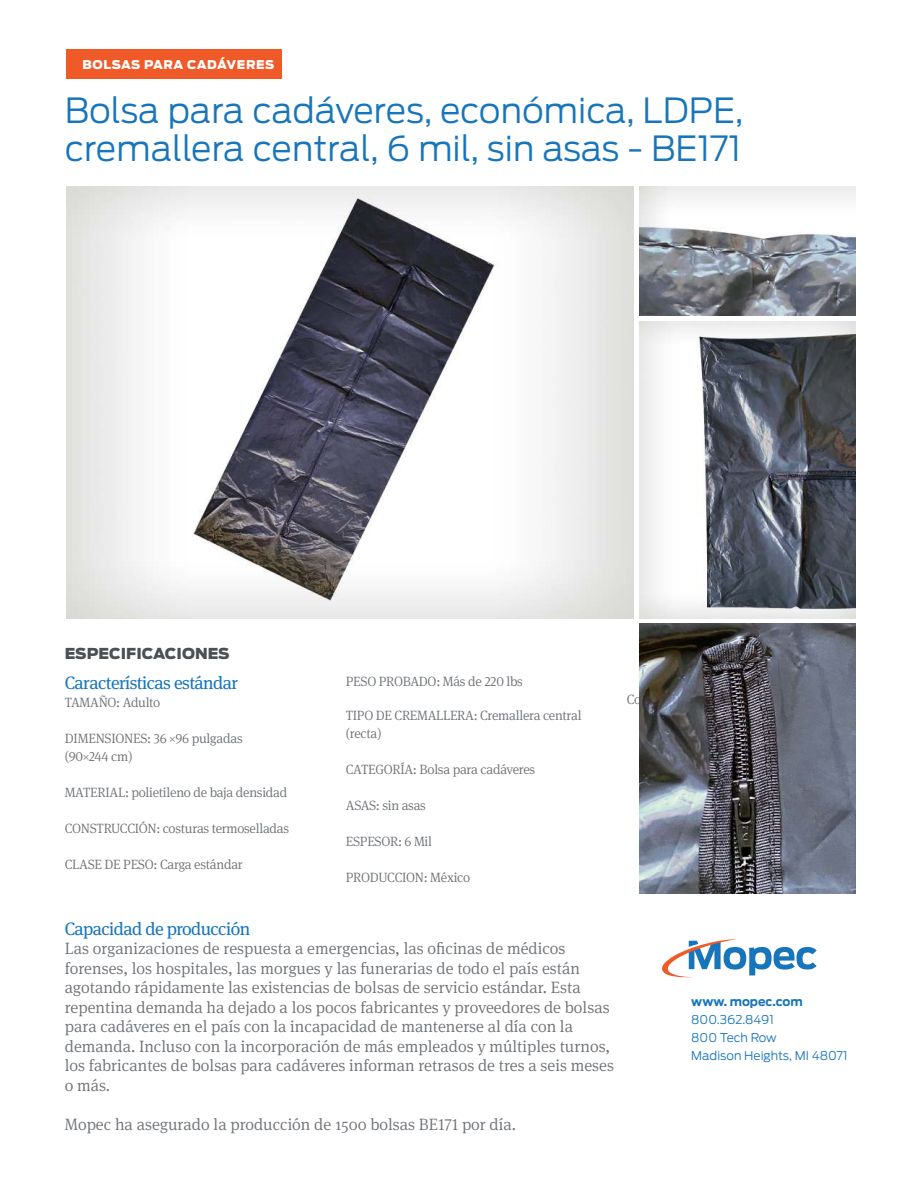
<style>
.page{position:relative;width:918px;height:1188px;background:#fff}
.page>*{position:absolute;margin:0;border:0;box-sizing:border-box;transform-origin:0 0}
.t1{font:300 34.5px/37.5px "Antenna";color:#1775bb}
.t2{font:18px "Meta Serif Pro";letter-spacing:-.03em;color:#1775bb}
.t3{font:300 16.5px/19.5px "Meta Serif Pro";color:#6f7377}
.t4{font:900 15px "Antenna";color:#4b5055}
.t5{font:300 13.5px/18px "Meta Serif Pro";letter-spacing:-.02em;color:#6f7377}
.t6{font:300 12px/18px "Antenna";color:#1775bb}
.t7{font:900 12px "Antenna";letter-spacing:.045em;color:#fff}
.t8{font:700 12px "Antenna";color:#1775bb}
</style>
<div class="page">
<div style="left:66px;top:49px;width:216px;height:30px;background:#f05a28"></div>
<svg style="left:662px;top:939px;width:155px;height:38px"></svg>
<img style="left:66px;top:186px;width:567px;height:432px">
<img style="left:639px;top:186px;width:216px;height:130px">
<img style="left:639px;top:321px;width:216px;height:297px">
<img style="left:639px;top:624px;width:216px;height:270px">
<p class="t7" style="left:83px;top:57px;width:193px">BOLSAS PARA CADÁVERES</p>
<h1 class="t1" style="left:65px;top:94px;width:680px">Bolsa para cadáveres, económica, LDPE, cremallera central, 6 mil, sin asas - BE171</h1>
<p class="t4" style="left:65px;top:645px;width:166px">ESPECIFICACIONES</p>
<p class="t2" style="left:65px;top:672px;width:175px">Características estándar</p>
<p class="t5" style="left:65px;top:693px;width:97px">TAMAÑO: Adulto</p>
<p class="t5" style="left:65px;top:729px;width:179px">DIMENSIONES: 36 ×96 pulgadas (90×244 cm)</p>
<p class="t5" style="left:65px;top:783px;width:224px">MATERIAL: polietileno de baja densidad</p>
<p class="t5" style="left:65px;top:819px;width:226px">CONSTRUCCIÓN: costuras termoselladas</p>
<p class="t5" style="left:65px;top:855px;width:180px">CLASE DE PESO: Carga estándar</p>
<p class="t5" style="left:346px;top:671px;width:179px">PESO PROBADO: Más de 220 lbs</p>
<p class="t5" style="left:346px;top:707px;width:237px">TIPO DE CREMALLERA: Cremallera central (recta)</p>
<p class="t5" style="left:346px;top:760px;width:191px">CATEGORÍA: Bolsa para cadáveres</p>
<p class="t5" style="left:346px;top:796px;width:82px">ASAS: sin asas</p>
<p class="t5" style="left:346px;top:832px;width:88px">ESPESOR: 6 Mil</p>
<p class="t5" style="left:346px;top:868px;width:126px">PRODUCCION: México</p>
<p class="t2" style="left:65px;top:916px;width:187px">Capacidad de producción</p>
<p class="t3" style="left:65px;top:938px;width:551px">Las organizaciones de respuesta a emergencias, las oficinas de médicos forenses, los hospitales, las morgues y las funerarias de todo el país están agotando rápidamente las existencias de bolsas de servicio estándar. Esta repentina demanda ha dejado a los pocos fabricantes y proveedores de bolsas para cadáveres en el país con la incapacidad de mantenerse al día con la demanda. Incluso con la incorporación de más empleados y múltiples turnos, los fabricantes de bolsas para cadáveres informan retrasos de tres a seis meses o más.</p>
<p class="t3" style="left:65px;top:1114px;width:453px">Mopec ha asegurado la producción de 1500 bolsas BE171 por día.</p>
<p class="t8" style="left:691px;top:995px;width:113px">www. mopec.com</p>
<p class="t6" style="left:691px;top:1011px;width:158px">800.362.8491<br>800 Tech Row<br>Madison Heights, MI 48071</p>
</div>
